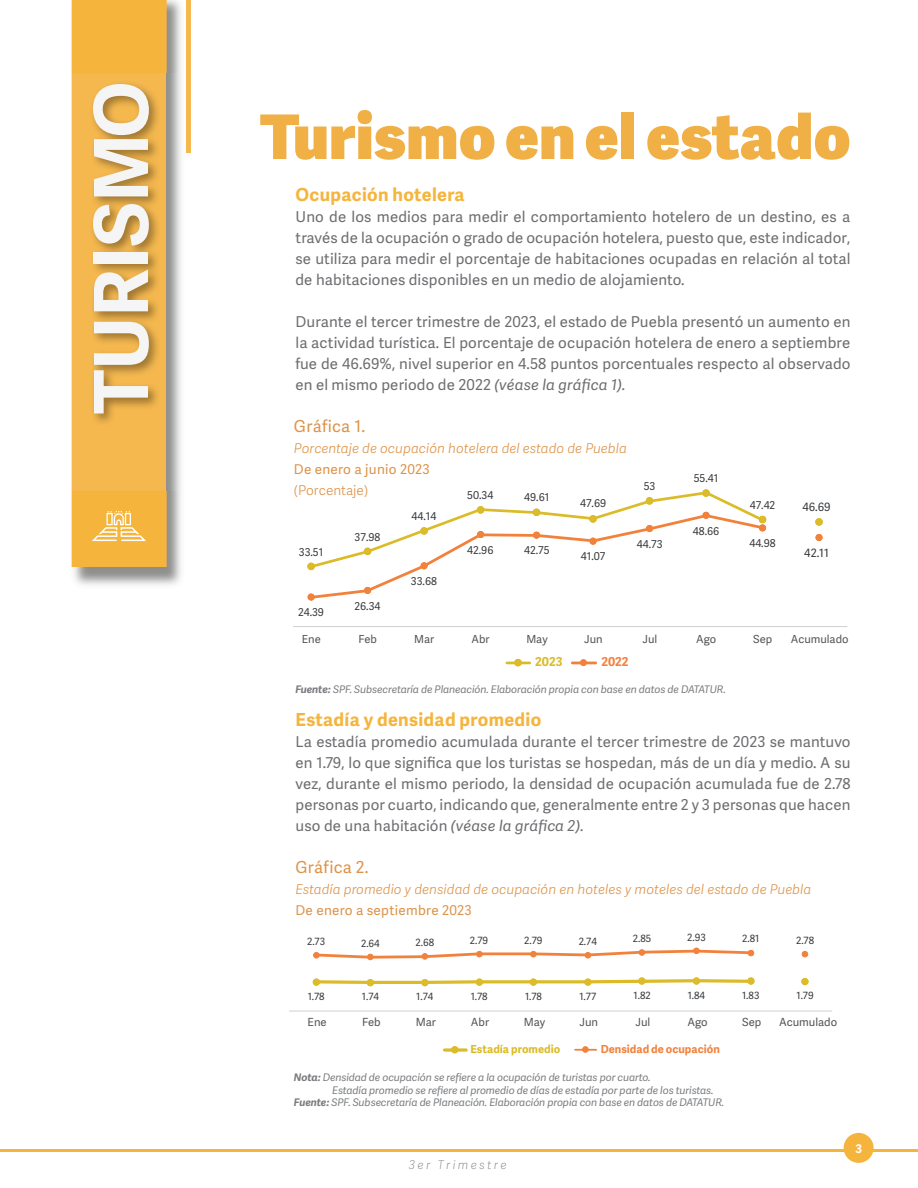
<style>
.page{position:relative;width:918px;height:1188px;background:#fff}
.page>*{position:absolute;margin:0;border:0;box-sizing:border-box;transform-origin:0 0}
.t1{font:700 74.55px "Adelle Sans";color:#f5f5f5}
.t2{font:800 61.5px "Adelle Sans";letter-spacing:.01em;color:#f0b046}
.t3{font:700 18px "Adelle Sans";letter-spacing:.02em;color:#f5b53d}
.t4{font:16.5px "Adelle Sans";letter-spacing:.02em;color:#dd9349}
.t5{font:15px/21px "Adelle Sans";letter-spacing:.01em;color:#6c6d70;text-align:justify}
.t6{font:italic 300 13.5px "Adelle Sans";letter-spacing:.005em;color:#dd9349}
.t7{font:13.5px "Adelle Sans";letter-spacing:.02em;color:#dd9349}
.t8{font:300 13.5px "Adelle Sans";letter-spacing:.005em;color:#dd9349}
.t9{font:700 12.3px "Adelle Sans";color:#dbbb27}
.t10{font:700 12.3px "Adelle Sans";color:#f4813c}
.t11{font:italic 100 12px "Adelle Sans";letter-spacing:.2em;color:#808080}
.t12{font:700 12px "Adelle Sans";color:#fff}
.t13{font:11.55px "Adelle Sans";color:#36393c}
.t14{font:11.25px "Adelle Sans";color:#515455}
.t15{font:11.1px "Adelle Sans";color:#515455}
.t16{font:700 11.1px "Adelle Sans";color:#f2813c}
.t17{font:700 11.1px "Adelle Sans";color:#dbbb27}
.t18{font:10.8px "Adelle Sans";color:#36393c}
.t19{font:italic 10.5px "Adelle Sans";letter-spacing:-.01em;color:#7a7c7f}
.t20{font:10.05px "Adelle Sans";color:#36393c}
.s1{font-style:italic}
.s2{font-weight:700}
</style>
<div class="page">
<hr style="left:187px;top:0;width:4px;height:153px;background:#f5b84f">
<img style="left:74px;top:0;width:113px;height:585px">
<svg style="left:72px;top:0;width:94px;height:567px;background:#f4b646"></svg>
<img style="left:166px;top:74px;width:11px;height:417px">
<svg style="left:92px;top:511px;width:54px;height:30px;background:#f7c76d"></svg>
<hr style="left:0;top:1149px;width:918px;height:3px;background:#f5b53d">
<div style="left:844px;top:1133px;width:30px;height:30px;background:#f5b53d;border-radius:50%"></div>
<div style="left:89px;top:80px;width:72px;height:346px;background:#000;opacity:.36"></div>
<hr style="left:294px;top:626px;width:553px;height:1px;background:#cfd1d0">
<div style="left:307px;top:563px;width:8px;height:7px;border:1px solid #dbbb27;border-radius:50%"></div>
<div style="left:702px;top:489px;width:8px;height:8px;border:1px solid #dbbb27;border-radius:50%"></div>
<svg style="left:817px;top:520px;width:4px;height:4px"></svg>
<div style="left:815px;top:518px;width:8px;height:8px;border:1px solid #dbbb27;border-radius:50%"></div>
<svg style="left:308px;top:490px;width:458px;height:110px"></svg>
<div style="left:759px;top:525px;width:7px;height:6px;border:1px solid #f2813c;border-radius:50%"></div>
<svg style="left:816px;top:535px;width:6px;height:6px"></svg>
<div style="left:816px;top:534px;width:6px;height:7px;border:1px solid #f2813c;border-radius:50%"></div>
<hr style="left:507px;top:662px;width:23px;height:2px;background:#dbbb27">
<div style="left:514px;top:659px;width:8px;height:7px;border:1px solid #dbbb27;border-radius:50%"></div>
<hr style="left:572px;top:662px;width:24px;height:2px;background:#f2813c">
<div style="left:580px;top:659px;width:7px;height:7px;border:1px solid #f2813c;border-radius:50%"></div>
<hr style="left:289px;top:1011px;width:543px;height:1px;background:#cfd1d0">
<svg style="left:313px;top:977px;width:439px;height:9px"></svg>
<div style="left:747px;top:977px;width:8px;height:8px;border:2px solid #dcbc2a;border-radius:50%"></div>
<div style="left:801px;top:978px;width:8px;height:7px;border:2px solid #dcbc2a;border-radius:50%"></div>
<svg style="left:313px;top:948px;width:441px;height:12px"></svg>
<svg style="left:802px;top:951px;width:6px;height:6px"></svg>
<svg style="left:445px;top:1048px;width:21px;height:4px"></svg>
<div style="left:451px;top:1046px;width:7px;height:7px;border:2px solid #dcbc2a;border-radius:50%"></div>
<hr style="left:575px;top:1049px;width:21px;height:2px;background:#f2813c">
<div style="left:582px;top:1046px;width:6px;height:7px;border:1px solid #f2813c;border-radius:50%"></div>
<h1 class="t1" style="left:67px;top:414px;width:334px;rotate:-90deg">TURISMO</h1>
<p class="t2" style="left:260px;top:91px;width:592px">Turismo en el estado</p>
<p class="t3" style="left:296px;top:181px;width:171px">Ocupación hotelera</p>
<p class="t5" style="left:296px;top:206px;width:556px">Uno de los medios para medir el comportamiento hotelero de un destino, es a través de la ocupación o grado de ocupación hotelera, puesto que, este indicador, se utiliza para medir el porcentaje de habitaciones ocupadas en relación al total de habitaciones disponibles en un medio de alojamiento.</p>
<p class="t5" style="left:296px;top:311px;width:557px">Durante el tercer trimestre de 2023, el estado de Puebla presentó un aumento en la actividad turística. El porcentaje de ocupación hotelera de enero a septiembre fue de 46.69%, nivel superior en 4.58 puntos porcentuales respecto al observado en el mismo periodo de 2022 <span class="s1">(véase la gráfica 1).</span></p>
<p class="t4" style="left:294px;top:414px;width:73px">Gráfica 1.</p>
<p class="t6" style="left:294px;top:438px;width:334px">Porcentaje de ocupación hotelera del estado de Puebla</p>
<p class="t7" style="left:294px;top:460px;width:137px">De enero a junio 2023</p>
<p class="t8" style="left:294px;top:481px;width:76px">(Porcentaje)</p>
<p class="t18" style="left:467px;top:488px;width:28px">50.34</p>
<p class="t18" style="left:524px;top:490px;width:27px">49.61</p>
<p class="t18" style="left:580px;top:496px;width:28px">47.69</p>
<p class="t18" style="left:299px;top:544px;width:26px">33.51</p>
<p class="t18" style="left:298px;top:605px;width:28px">24.39</p>
<p class="t18" style="left:355px;top:529px;width:27px">37.98</p>
<p class="t18" style="left:354px;top:598px;width:28px">26.34</p>
<p class="t18" style="left:412px;top:508px;width:26px">44.14</p>
<p class="t18" style="left:411px;top:574px;width:28px">33.68</p>
<p class="t18" style="left:467px;top:542px;width:28px">42.96</p>
<p class="t18" style="left:524px;top:543px;width:27px">42.75</p>
<p class="t18" style="left:581px;top:549px;width:26px">41.07</p>
<p class="t18" style="left:644px;top:479px;width:13px">53</p>
<p class="t18" style="left:637px;top:536px;width:27px">44.73</p>
<p class="t18" style="left:694px;top:470px;width:26px">55.41</p>
<p class="t18" style="left:693px;top:523px;width:28px">48.66</p>
<p class="t18" style="left:750px;top:497px;width:27px">47.42</p>
<p class="t13" style="left:802px;top:499px;width:30px">46.69</p>
<p class="t18" style="left:749px;top:536px;width:28px">44.98</p>
<p class="t13" style="left:804px;top:544px;width:26px">42.11</p>
<p class="t15" style="left:302px;top:631px;width:20px">Ene</p>
<p class="t15" style="left:358px;top:631px;width:20px">Feb</p>
<p class="t15" style="left:414px;top:631px;width:22px">Mar</p>
<p class="t15" style="left:472px;top:631px;width:20px">Abr</p>
<p class="t15" style="left:526px;top:631px;width:23px">May</p>
<p class="t15" style="left:584px;top:631px;width:20px">Jun</p>
<p class="t15" style="left:642px;top:631px;width:16px">Jul</p>
<p class="t15" style="left:696px;top:631px;width:22px">Ago</p>
<p class="t15" style="left:753px;top:631px;width:20px">Sep</p>
<p class="t15" style="left:791px;top:631px;width:59px">Acumulado</p>
<p class="t9" style="left:535px;top:652px;width:29px">2023</p>
<p class="t10" style="left:601px;top:652px;width:29px">2022</p>
<p class="t19" style="left:296px;top:682px;width:432px"><span class="s2">Fuente:</span> SPF. Subsecretaría de Planeación. Elaboración propia con base en datos de DATATUR.</p>
<p class="t3" style="left:296px;top:706px;width:247px">Estadía y densidad promedio</p>
<p class="t5" style="left:296px;top:731px;width:557px">La estadía promedio acumulada durante el tercer trimestre de 2023 se mantuvo en 1.79, lo que significa que los turistas se hospedan, más de un día y medio. A su vez, durante el mismo periodo, la densidad de ocupación acumulada fue de 2.78 personas por cuarto, indicando que, generalmente entre 2 y 3 personas que hacen uso de una habitación <span class="s1">(véase la gráfica 2).</span></p>
<p class="t4" style="left:296px;top:855px;width:75px">Gráfica 2.</p>
<p class="t6" style="left:296px;top:879px;width:517px">Estadía promedio y densidad de ocupación en hoteles y moteles del estado de Puebla</p>
<p class="t7" style="left:296px;top:901px;width:178px">De enero a septiembre 2023</p>
<p class="t20" style="left:307px;top:934px;width:20px">2.73</p>
<p class="t20" style="left:361px;top:936px;width:20px">2.64</p>
<p class="t20" style="left:416px;top:936px;width:20px">2.68</p>
<p class="t20" style="left:470px;top:933px;width:20px">2.79</p>
<p class="t20" style="left:524px;top:933px;width:20px">2.79</p>
<p class="t20" style="left:579px;top:934px;width:20px">2.74</p>
<p class="t20" style="left:633px;top:931px;width:20px">2.85</p>
<p class="t20" style="left:687px;top:930px;width:20px">2.93</p>
<p class="t20" style="left:742px;top:932px;width:19px">2.81</p>
<p class="t20" style="left:796px;top:933px;width:20px">2.78</p>
<p class="t20" style="left:308px;top:989px;width:18px">1.78</p>
<p class="t20" style="left:362px;top:990px;width:19px">1.74</p>
<p class="t20" style="left:416px;top:990px;width:19px">1.74</p>
<p class="t20" style="left:471px;top:989px;width:18px">1.78</p>
<p class="t20" style="left:525px;top:989px;width:18px">1.78</p>
<p class="t20" style="left:579px;top:989px;width:18px">1.77</p>
<p class="t20" style="left:634px;top:988px;width:19px">1.82</p>
<p class="t20" style="left:688px;top:988px;width:19px">1.84</p>
<p class="t20" style="left:742px;top:988px;width:19px">1.83</p>
<p class="t20" style="left:797px;top:989px;width:19px">1.79</p>
<p class="t14" style="left:308px;top:1014px;width:21px">Ene</p>
<p class="t14" style="left:362px;top:1014px;width:20px">Feb</p>
<p class="t14" style="left:416px;top:1014px;width:22px">Mar</p>
<p class="t14" style="left:471px;top:1014px;width:20px">Abr</p>
<p class="t14" style="left:524px;top:1014px;width:23px">May</p>
<p class="t14" style="left:580px;top:1014px;width:20px">Jun</p>
<p class="t14" style="left:636px;top:1014px;width:16px">Jul</p>
<p class="t14" style="left:687px;top:1014px;width:22px">Ago</p>
<p class="t14" style="left:742px;top:1014px;width:21px">Sep</p>
<p class="t14" style="left:779px;top:1014px;width:60px">Acumulado</p>
<p class="t17" style="left:470px;top:1041px;width:91px">Estadía promedio</p>
<p class="t16" style="left:601px;top:1041px;width:121px">Densidad de ocupación</p>
<p class="t19" style="left:294px;top:1070px;width:358px"><span class="s2">Nota:</span> Densidad de ocupación se refiere a la ocupación de turistas por cuarto.</p>
<p class="t19" style="left:332px;top:1082px;width:383px">Estadía promedio se refiere al promedio de días de estadía por parte de los turistas.</p>
<p class="t19" style="left:294px;top:1095px;width:432px"><span class="s2">Fuente:</span> SPF. Subsecretaría de Planeación. Elaboración propia con base en datos de DATATUR.</p>
<p class="t11" style="left:409px;top:1156px;width:99px">3er Trimestre</p>
<p class="t12" style="left:856px;top:1140px;width:8px">3</p>
</div>
